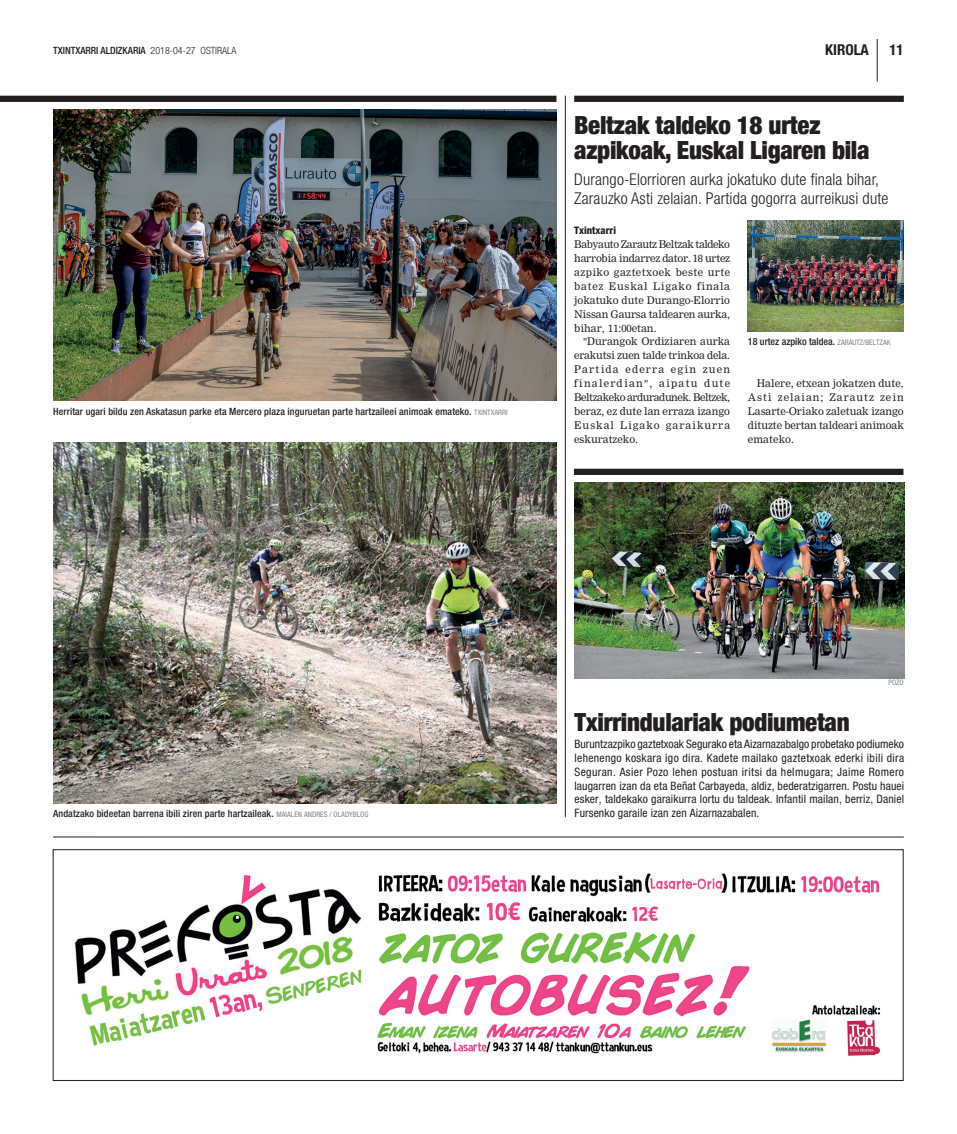
<style>
.page{position:relative;width:957px;height:1134px;background:#fff}
.page>*{position:absolute;margin:0;border:0;box-sizing:border-box;transform-origin:0 0}
.t1{font:900 condensed 25px/25px "Helvetica Neue";letter-spacing:-.01em;color:#231f20}
.t2{font:300 condensed 16.25px/18.8px "Helvetica Neue";letter-spacing:.01em;color:#231f20}
.t3{font:700 condensed 15px "Helvetica Neue";color:#231f20}
.t4{font:condensed 11.62px/13.9px "Helvetica Neue";letter-spacing:.01em;color:#231f20;text-align:justify}
.t5{font:10.38px/13.9px "M Nimrod";color:#231f20;text-align:justify}
.t6{font:800 condensed 10.38px "Helvetica Neue";color:#231f20}
.t7{font:500 condensed 10px "Helvetica Neue";letter-spacing:.01em;color:#231f20}
.t8{font:condensed 7.5px "Helvetica Neue";color:#808285}
.s1{font-weight:300}
.s2{font-weight:400;font-size:7.5px;color:#808285}
</style>
<div class="page">
<hr style="left:53px;top:1080px;width:851px;height:1px;background:#231f20">
<hr style="left:877px;top:39px;width:1px;height:42px;background:#231f20">
<img style="left:75px;top:873px;width:805px;height:183px">
<div style="left:53px;top:849px;width:850px;height:232px;border:1px solid #231f20"></div>
<img style="left:53px;top:110px;width:503px;height:290px">
<div style="left:0;top:96px;width:556px;height:6px;background:#231f20"></div>
<img style="left:53px;top:443px;width:503px;height:360px">
<hr style="left:53px;top:837px;width:851px;height:1px;background:#231f20">
<hr style="left:565px;top:96px;width:1px;height:721px;background:#231f20">
<img style="left:574px;top:483px;width:330px;height:195px">
<div style="left:574px;top:469px;width:329px;height:6px;background:#231f20"></div>
<img style="left:748px;top:221px;width:156px;height:111px">
<div style="left:574px;top:96px;width:330px;height:6px;background:#231f20"></div>
<p class="t7" style="left:53px;top:45px;width:185px">TXINTXARRI ALDIZKARIA <span class="s1">2018-04-27 OSTIRALA</span></p>
<h3 class="t3" style="left:825px;top:41px;width:45px">KIROLA</h3>
<h3 class="t3" style="left:889px;top:41px;width:16px">11</h3>
<p class="t7" style="left:53px;top:405px;width:456px">Herritar ugari bildu zen Askatasun parke eta Mercero plaza inguruetan parte hartzaileei animoak emateko. <span class="s2">TXINTXARRI</span></p>
<h1 class="t1" style="left:574px;top:111px;width:297px">Beltzak taldeko 18 urtez azpikoak, Euskal Ligaren bila</h1>
<h2 class="t2" style="left:574px;top:170px;width:316px">Durango-Elorrioren aurka jokatuko dute finala bihar,<br>Zarauzko Asti zelaian. Partida gogorra aurreikusi dute</h2>
<p class="t6" style="left:574px;top:224px;width:43px">Txintxarri</p>
<p class="t5" style="left:574px;top:238px;width:157px">Babyauto Zarautz Beltzak taldeko harrobia indarrez dator. 18 urtez azpiko gaztetxoek beste urte batez Euskal Ligako finala jokatuko dute Durango-Elorrio Nissan Gaursa taldearen aurka, bihar, 11:00etan.</p>
<p class="t5" style="left:574px;top:335px;width:157px;text-indent:9px">"Durangok Ordiziaren aurka erakutsi zuen talde trinkoa dela.<br>Partida ederra egin zuen finalerdian", aipatu dute Beltzakeko arduradunek. Beltzek, beraz, ez dute lan erraza izango Euskal Ligako garaikurra eskuratzeko.</p>
<p class="t7" style="left:748px;top:336px;width:144px">18 urtez azpiko taldea. <span class="s2">ZARAUTZ/BELTZAK</span></p>
<p class="t5" style="left:748px;top:376px;width:157px;text-indent:9px">Halere, etxean jokatzen dute, Asti zelaian; Zarautz zein Lasarte-Oriako zaletuak izango dituzte bertan taldeari animoak emateko.</p>
<p class="t7" style="left:53px;top:808px;width:317px">Andatzako bideetan barrena ibili ziren parte hartzaileak. <span class="s2">MAIALEN ANDRES / OLADYBLOG</span></p>
<p class="t8" style="left:888px;top:678px;width:17px">POZO</p>
<h1 class="t1" style="left:574px;top:708px;width:277px">Txirrindulariak podiumetan</h1>
<p class="t4" style="left:574px;top:737px;width:331px">Buruntzazpiko gaztetxoak Segurako eta Aizarnazabalgo probetako podiumeko lehenengo koskara igo dira. Kadete mailako gaztetxoak ederki ibili dira Seguran. Asier Pozo lehen postuan iritsi da helmugara; Jaime Romero laugarren izan da eta Beñat Carbayeda, aldiz, bederatzigarren. Postu hauei esker, taldekako garaikurra lortu du taldeak. Infantil mailan, berriz, Daniel Fursenko garaile izan zen Aizarnazabalen.</p>
</div>
